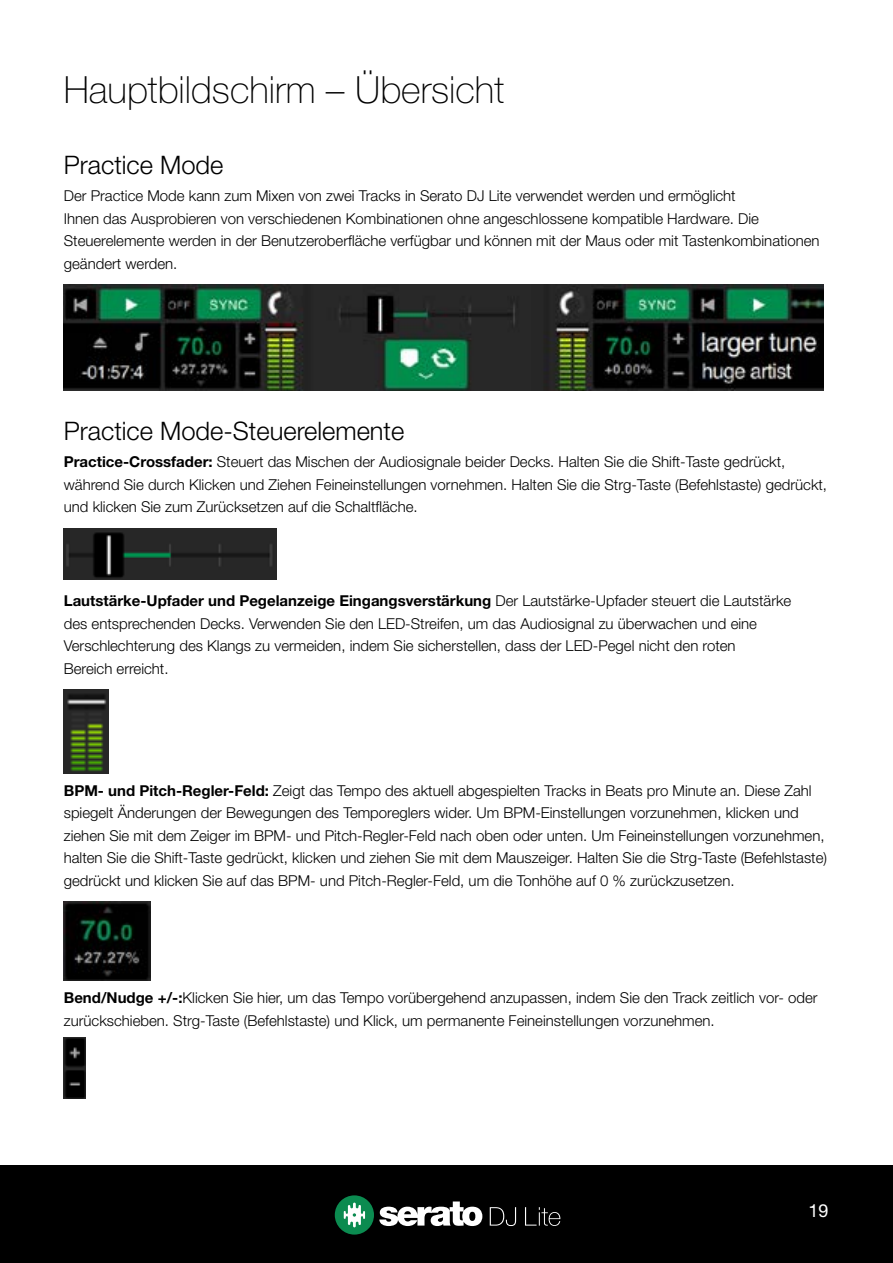
<style>
.page{position:relative;width:893px;height:1263px;background:#fff}
.page>*{position:absolute;margin:0;border:0;box-sizing:border-box;transform-origin:0 0}
.t1{font:100 37.5px "Helvetica Neue LT Std";color:#000}
.t2{font:300 25.5px "Helvetica Neue LT Std";color:#000}
.t3{font:18px "Helvetica Neue LT Std";color:#fff}
.t4{font:300 15px/22.5px "Helvetica Neue LT Std";color:#000}
.s1{font-weight:700}
</style>
<div class="page">
<div style="left:0;top:1165px;width:893px;height:98px;background:#000"></div>
<svg style="left:490px;top:1207px;width:26px;height:19px"></svg>
<svg style="left:525px;top:1207px;width:35px;height:19px"></svg>
<svg style="left:335px;top:1195px;width:147px;height:39px"></svg>
<img style="left:64px;top:285px;width:759px;height:106px">
<img style="left:64px;top:528px;width:213px;height:51px">
<img style="left:64px;top:690px;width:44px;height:83px">
<img style="left:64px;top:902px;width:87px;height:79px">
<img style="left:64px;top:1038px;width:21px;height:60px">
<h1 class="t1" style="left:64px;top:69px;width:442px">Hauptbildschirm – Übersicht</h1>
<h2 class="t2" style="left:64px;top:150px;width:161px">Practice Mode</h2>
<p class="t4" style="left:64px;top:184px;width:757px">Der Practice Mode kann zum Mixen von zwei Tracks in Serato DJ Lite verwendet werden und ermöglicht<br>Ihnen das Ausprobieren von verschiedenen Kombinationen ohne angeschlossene kompatible Hardware. Die Steuerelemente werden in der Benutzeroberfläche verfügbar und können mit der Maus oder mit Tastenkombinationen geändert werden.</p>
<h2 class="t2" style="left:64px;top:416px;width:342px">Practice Mode-Steuerelemente</h2>
<p class="t4" style="left:64px;top:450px;width:765px"><span class="s1">Practice-Crossfader:</span> Steuert das Mischen der Audiosignale beider Decks. Halten Sie die Shift-Taste gedrückt, während Sie durch Klicken und Ziehen Feineinstellungen vornehmen. Halten Sie die Strg-Taste (Befehlstaste) gedrückt, und klicken Sie zum Zurücksetzen auf die Schaltfläche.</p>
<p class="t4" style="left:64px;top:589px;width:729px"><span class="s1">Lautstärke-Upfader und Pegelanzeige Eingangsverstärkung</span> Der Lautstärke-Upfader steuert die Lautstärke des entsprechenden Decks. Verwenden Sie den LED-Streifen, um das Audiosignal zu überwachen und eine Verschlechterung des Klangs zu vermeiden, indem Sie sicherstellen, dass der LED-Pegel nicht den roten<br>Bereich erreicht.</p>
<p class="t4" style="left:64px;top:779px;width:765px"><span class="s1">BPM- und Pitch-Regler-Feld:</span> Zeigt das Tempo des aktuell abgespielten Tracks in Beats pro Minute an. Diese Zahl spiegelt Änderungen der Bewegungen des Temporeglers wider. Um BPM-Einstellungen vorzunehmen, klicken und ziehen Sie mit dem Zeiger im BPM- und Pitch-Regler-Feld nach oben oder unten. Um Feineinstellungen vorzunehmen, halten Sie die Shift-Taste gedrückt, klicken und ziehen Sie mit dem Mauszeiger. Halten Sie die Strg-Taste (Befehlstaste) gedrückt und klicken Sie auf das BPM- und Pitch-Regler-Feld, um die Tonhöhe auf 0 % zurückzusetzen.</p>
<p class="t4" style="left:64px;top:986px;width:755px"><span class="s1">Bend/Nudge +/-:</span>Klicken Sie hier, um das Tempo vorübergehend anzupassen, indem Sie den Track zeitlich vor- oder zurückschieben. Strg-Taste (Befehlstaste) und Klick, um permanente Feineinstellungen vorzunehmen.</p>
<p class="t3" style="left:808px;top:1200px;width:22px">19</p>
</div>
